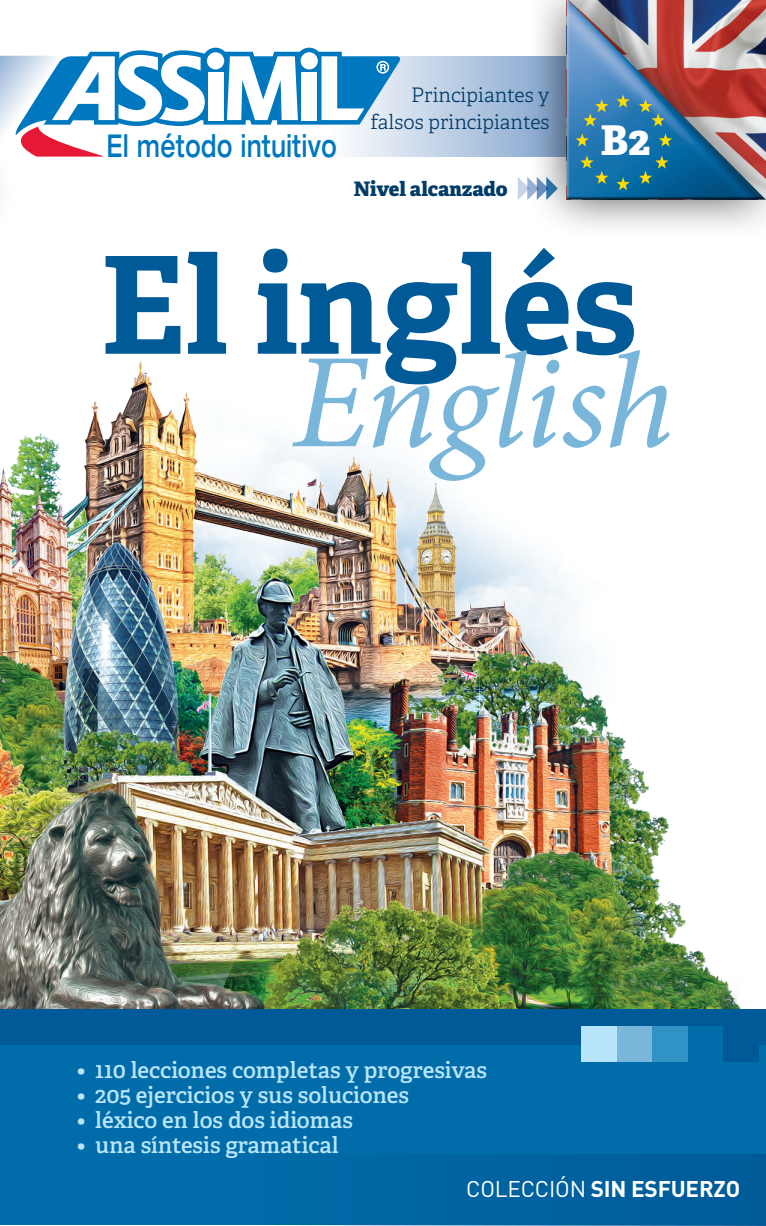
<style>
.page{position:relative;width:766px;height:1226px;background:#fff}
.page>*{position:absolute;margin:0;border:0;box-sizing:border-box;transform-origin:0 0}
.t1{font:700 135px "Adelle Basic";color:#015a98}
.t2{font:italic 135px "Minion Pro";letter-spacing:-.015em;color:#79b6da}
.t3{font:800 41px "Adelle Basic";color:#fff}
.t4{font:500 expanded 31.5px "Helvetica Neue";letter-spacing:.03em;color:#0078c0;scale:.67 1}
.t5{font:600 22.5px "Adelle Basic";color:#b9e5fa}
.t6{font:700 22.5px "DIN Pro";letter-spacing:-.01em;color:#fff}
.t7{font:300 20px/27.2px "Adelle Basic";color:#013c69;text-align:right}
.t8{font:800 20px "Adelle Basic";letter-spacing:-.005em;color:#013c69}
.s1{font-weight:400}
</style>
<div class="page">
<img style="left:0;top:362px;width:741px;height:647px">
<div style="left:0;top:1044px;width:765px;height:181px;background:#006ca9"></div>
<div style="left:0;top:1009px;width:765px;height:35px;background:#015a98"></div>
<svg style="left:400px;top:56px;width:127px;height:101px;background:#b6cae1"></svg>
<div style="left:527px;top:0;width:238px;height:239px;background:#231f20;opacity:.75"></div>
<div style="left:562px;top:0;width:203px;height:202px;background:#fff;opacity:.75"></div>
<div style="left:563px;top:196px;width:202px;height:7px;background:#231f20;opacity:.75"></div>
<div style="left:261px;top:1154px;width:504px;height:71px;background:#0063a0"></div>
<div style="left:687px;top:1027px;width:36px;height:35px;background:#006ca9"></div>
<div style="left:616px;top:1027px;width:36px;height:35px;background:#79b6da"></div>
<div style="left:581px;top:1027px;width:35px;height:35px;background:#b9e5fa"></div>
<div style="left:723px;top:1027px;width:35px;height:35px;background:#015a98"></div>
<div style="left:652px;top:1027px;width:35px;height:35px;background:#3092c5"></div>
<svg style="left:616px;top:94px;width:13px;height:14px"></svg>
<svg style="left:616px;top:177px;width:13px;height:13px"></svg>
<svg style="left:575px;top:133px;width:13px;height:14px"></svg>
<svg style="left:658px;top:133px;width:14px;height:14px"></svg>
<svg style="left:580px;top:155px;width:28px;height:29px"></svg>
<svg style="left:583px;top:99px;width:25px;height:28px"></svg>
<svg style="left:638px;top:155px;width:30px;height:29px"></svg>
<svg style="left:638px;top:99px;width:26px;height:28px"></svg>
<svg style="left:518px;top:177px;width:39px;height:23px"></svg>
<svg style="left:0;top:48px;width:400px;height:109px"></svg>
<p class="t4" style="left:107px;top:126px;width:344px">El método intuitivo</p>
<p class="t7" style="left:370px;top:81px;width:180px">Principiantes y falsos principiantes</p>
<p class="t8" style="left:353px;top:175px;width:155px">Nivel alcanzado</p>
<p class="t3" style="left:600px;top:114px;width:51px">B2</p>
<p class="t1" style="left:100px;top:220px;width:538px">El inglés</p>
<p class="t2" style="left:292px;top:311px;width:384px">English</p>
<p class="t5" style="left:77px;top:1056px;width:412px">• 110 lecciones completas y progresivas</p>
<p class="t5" style="left:77px;top:1081px;width:334px">• 205 ejercicios y sus soluciones</p>
<p class="t5" style="left:77px;top:1106px;width:278px">• léxico en los dos idiomas</p>
<p class="t5" style="left:77px;top:1131px;width:263px">• una síntesis gramatical</p>
<p class="t6" style="left:466px;top:1174px;width:275px"><span class="s1">COLECCIÓN</span> SIN ESFUERZO</p>
</div>
